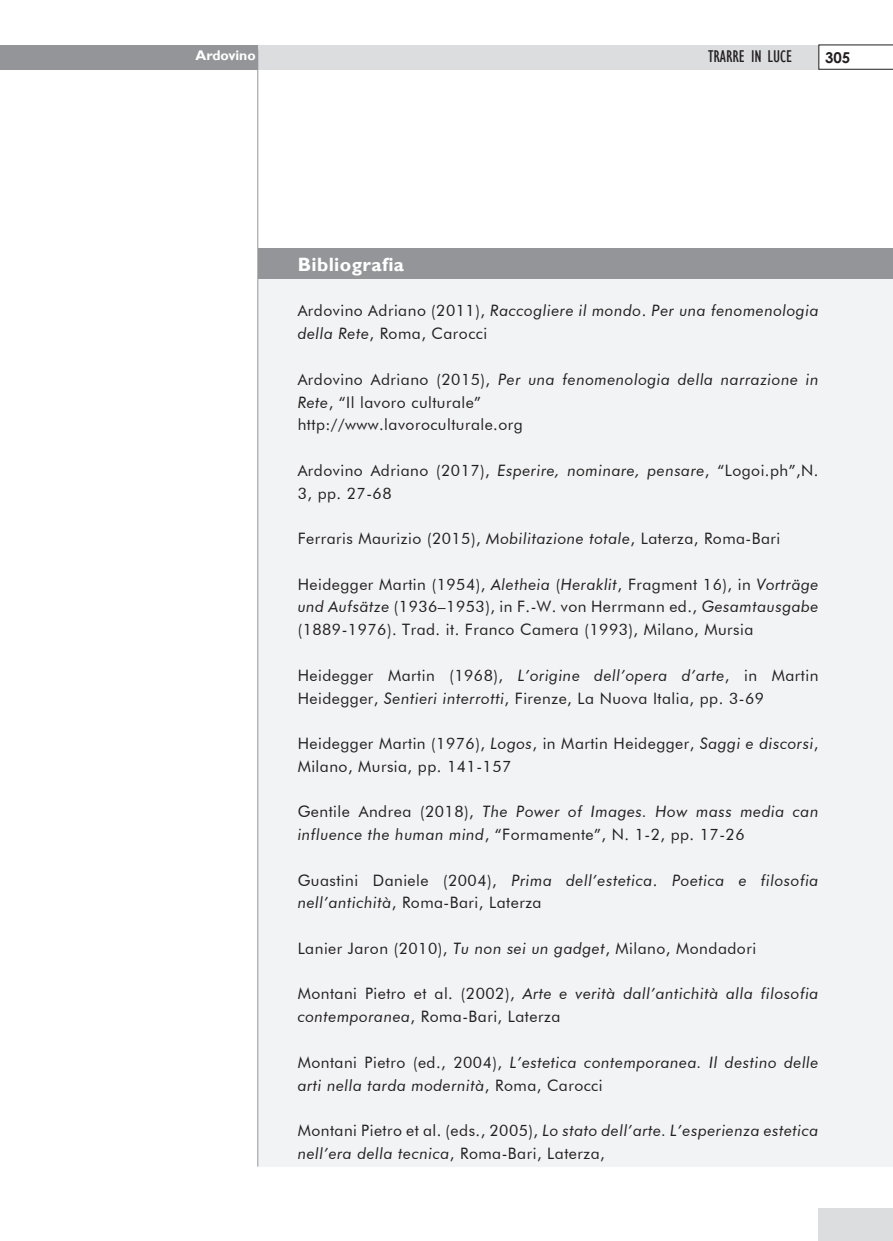
<style>
.page{position:relative;width:893px;height:1241px;background:#fff}
.page>*{position:absolute;margin:0;border:0;box-sizing:border-box;transform-origin:0 0}
.titolo_reference{font:700 19.25px "forma";letter-spacing:.02em;color:#fff}
.t1{font:condensed 17.5px "forma";color:#231f20}
.testo_reference{font:15.75px/22.8px "Futura BT";letter-spacing:.03em;color:#231f20}
.testo_reference-2{font:italic 15.75px/22.8px "Futura BT";letter-spacing:.03em;color:#231f20}
.t2{font:700 15.05px "Century Gothic";color:#231f20}
.t3{font:700 14px "forma";color:#fff}
.s1{font-style:normal}
.s2{font-style:italic}
</style>
<div class="page">
<div style="left:258px;top:248px;width:635px;height:918px;background:#f2f3f4"></div>
<div style="left:258px;top:248px;width:635px;height:31px;background:#939598"></div>
<div style="left:228px;top:45px;width:591px;height:24px;background:#dcdddf"></div>
<div style="left:0;top:45px;width:258px;height:24px;background:#939598"></div>
<svg style="left:819px;top:45px;width:74px;height:24px"></svg>
<div style="left:818px;top:1208px;width:75px;height:32px;background:#dcdddf"></div>
<hr style="left:257px;top:50px;width:1px;height:1116px;background:#939598">
<p class="t3" style="left:195px;top:47px;width:62px">Ardovino</p>
<p class="t1" style="left:708px;top:46px;width:86px">TRARRE IN LUCE</p>
<p class="t2" style="left:825px;top:46px;width:27px">305</p>
<p class="titolo_reference" style="left:298px;top:253px;width:108px">Bibliografia</p>
<p class="testo_reference-2" style="left:298px;top:300px;width:522px"><span class="s1">Ardovino Adriano (2011),</span> Raccogliere il mondo<span class="s1">.</span> Per una fenomenologia della Rete<span class="s1">, Roma, Carocci</span></p>
<p class="testo_reference" style="left:298px;top:368px;width:522px">Ardovino Adriano (2015), <span class="s2">Per una fenomenologia della narrazione in<br>Rete</span>, “Il lavoro culturale”</p>
<p class="testo_reference" style="left:298px;top:413px;width:227px">http://www.lavoroculturale.org</p>
<p class="testo_reference" style="left:298px;top:459px;width:522px">Ardovino Adriano (2017), <span class="s2">Esperire, nominare, pensare</span>, “Logoi.ph”,N.<br>3, pp. 27-68</p>
<p class="testo_reference" style="left:298px;top:527px;width:484px">Ferraris Maurizio (2015), <span class="s2">Mobilitazione totale</span>, Laterza, Roma-Bari</p>
<p class="testo_reference" style="left:298px;top:573px;width:522px;text-align:justify">Heidegger Martin (1954), <span class="s2">Aletheia</span> (<span class="s2">Heraklit</span>, Fragment 16), in <span class="s2">Vorträge und Aufsätze</span> (1936–1953), in F.-W. von Herrmann ed., <span class="s2">Gesamtausgabe </span>(1889-1976). Trad. it. Franco Camera (1993), Milano, Mursia</p>
<p class="testo_reference" style="left:298px;top:664px;width:522px">Heidegger Martin (1968), <span class="s2">L’origine dell’opera d’arte</span>, in Martin<br>Heidegger, <span class="s2">Sentieri interrotti</span>, Firenze, La Nuova Italia, pp. 3-69</p>
<p class="testo_reference" style="left:298px;top:732px;width:522px">Heidegger Martin (1976), <span class="s2">Logos</span>, in Martin Heidegger, <span class="s2">Saggi e discorsi</span>,<br>Milano, Mursia, pp. 141-157</p>
<p class="testo_reference-2" style="left:298px;top:800px;width:522px"><span class="s1">Gentile Andrea (2018),</span> The Power of Images. How mass media can influence the human mind<span class="s1">, “Formamente”, N. 1-2, pp. 17-26</span></p>
<p class="testo_reference-2" style="left:298px;top:868px;width:522px"><span class="s1">Guastini Daniele (2004),</span> Prima dell’estetica<span class="s1">.</span> Poetica e filosofia nell’antichità<span class="s1">, Roma-Bari, Laterza</span></p>
<p class="testo_reference" style="left:298px;top:937px;width:460px">Lanier Jaron (2010), <span class="s2">Tu non sei un gadget</span>, Milano, Mondadori</p>
<p class="testo_reference-2" style="left:298px;top:982px;width:522px"><span class="s1">Montani Pietro et al. (2002),</span> Arte e verità dall’antichità alla filosofia contemporanea<span class="s1">, Roma-Bari, Laterza</span></p>
<p class="testo_reference-2" style="left:298px;top:1050px;width:522px"><span class="s1">Montani Pietro (ed., 2004),</span> L’estetica contemporanea. Il destino delle arti nella tarda modernità<span class="s1">, Roma, Carocci</span></p>
<p class="testo_reference-2" style="left:298px;top:1119px;width:522px"><span class="s1">Montani Pietro et al. (eds., 2005),</span> Lo stato dell’arte. L’esperienza estetica nell’era della tecnica<span class="s1">, Roma-Bari, Laterza,</span></p>
</div>
